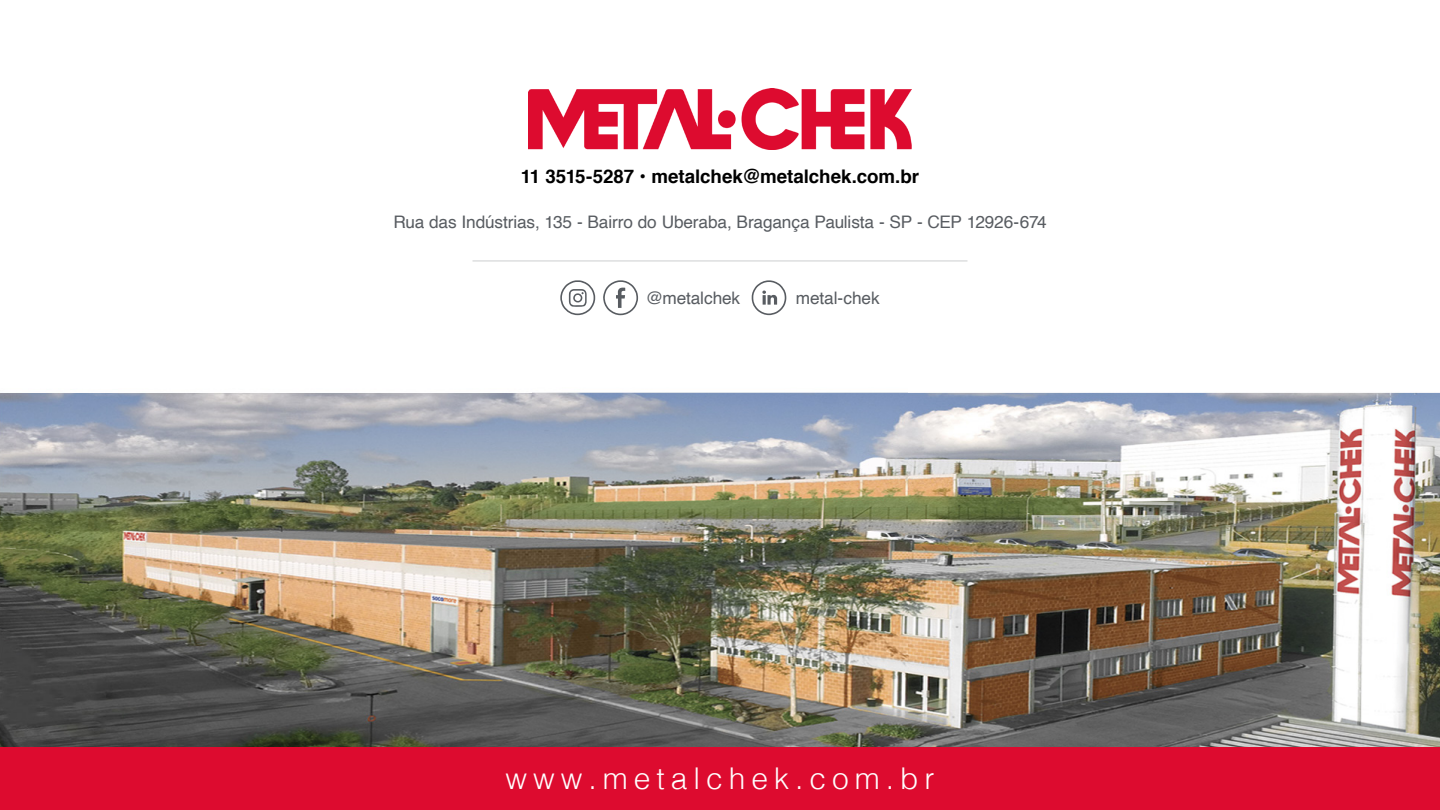
<style>
.page{position:relative;width:1440px;height:810px;background:#fff}
.page>*{position:absolute;margin:0;border:0;box-sizing:border-box;transform-origin:0 0}
.t1{font:300 30px "Helvetica";letter-spacing:.2em;color:#fff}
.t2{font:700 18.75px "Helvetica";letter-spacing:-.005em;color:#000}
.t3{font:17.25px "Helvetica";letter-spacing:-.01em;color:#585c61}
</style>
<div class="page">
<img style="left:0;top:90px;width:532px;height:657px">
<img style="left:907px;top:140px;width:533px;height:607px">
<img style="left:532px;top:260px;width:375px;height:487px">
<div style="left:0;top:747px;width:1440px;height:63px;background:#dd0b2f"></div>
<img style="left:529px;top:89px;width:382px;height:61px">
<svg style="left:560px;top:280px;width:35px;height:35px"></svg>
<svg style="left:603px;top:280px;width:35px;height:35px"></svg>
<svg style="left:752px;top:280px;width:34px;height:35px"></svg>
<hr style="left:472px;top:261px;width:496px;height:1px;background:#cdcecf">
<p class="t2" style="left:521px;top:162px;width:400px">11 3515-5287 • metalchek@metalchek.com.br</p>
<p class="t3" style="left:393px;top:209px;width:655px">Rua das Indústrias, 135 - Bairro do Uberaba, Bragança Paulista - SP - CEP 12926-674</p>
<p class="t3" style="left:646px;top:285px;width:96px">@metalchek</p>
<p class="t3" style="left:796px;top:285px;width:85px">metal-chek</p>
<h1 class="t1" style="left:505px;top:753px;width:431px">www.metalchek.com.br</h1>
</div>
